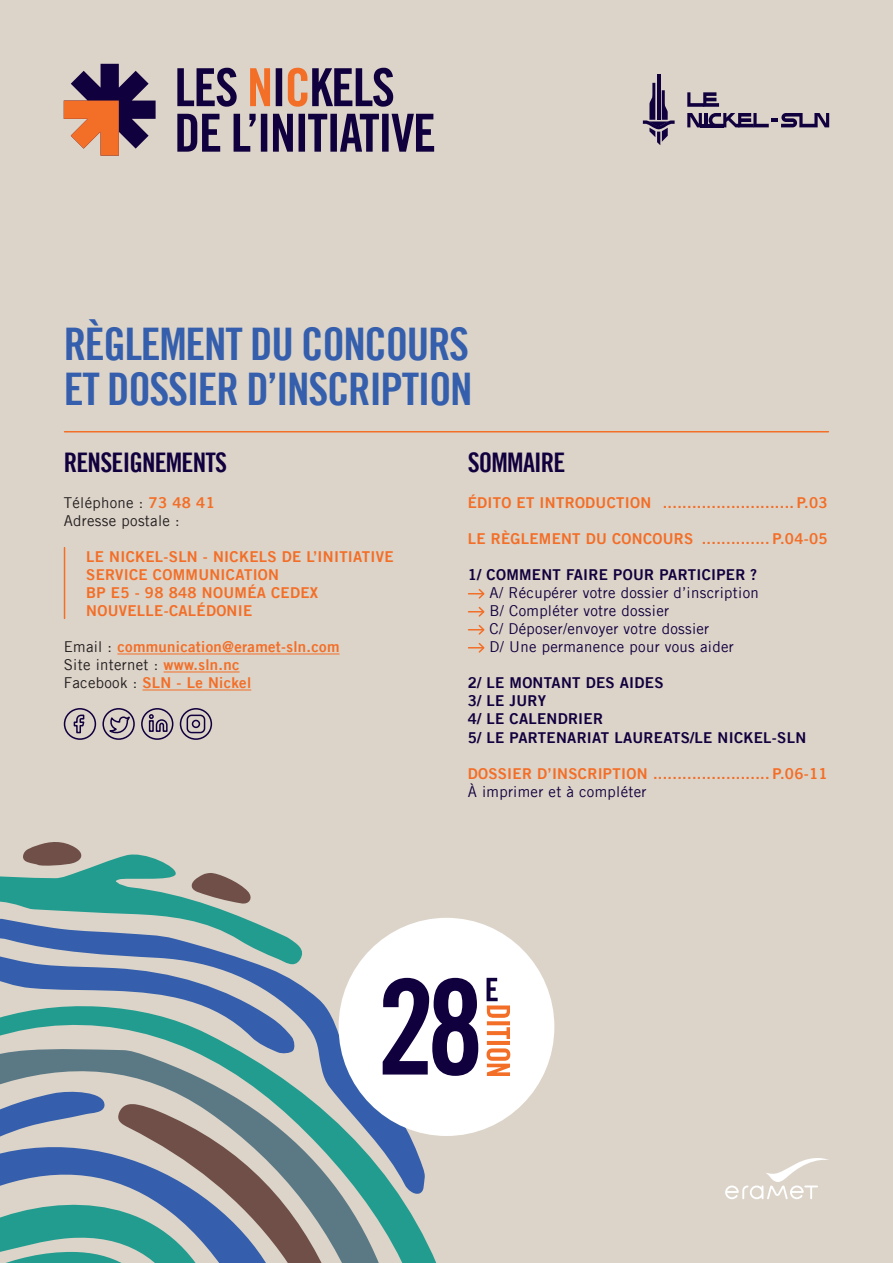
<style>
.page{position:relative;width:893px;height:1263px;background:#dcd4c9}
.page>*{position:absolute;margin:0;border:0;box-sizing:border-box;transform-origin:0 0}
.t1{font:45px/45px "Trade Gothic LT Bold Cond Twenty";letter-spacing:-.03em;color:#355fac}
.t2{font:27px "Trade Gothic LT Bold Cond Twenty";letter-spacing:-.03em;color:#11003e}
.t3{font:15px/18px "Trade Gothic LT Bold Two";letter-spacing:.02em;color:#f36e27}
.t4{font:15px/18px "Trade Gothic LT";letter-spacing:.02em;color:#11003e}
.t5{font:15px/18px "Trade Gothic LT Bold Two";letter-spacing:.02em;color:#11003e}
.t6{font:15px/18px "Trade Gothic LT";letter-spacing:.02em;color:#231f20}
.s1{font-family:"Trade Gothic LT Bold Two";color:#f36e27}
.s2{font-family:"Trade Gothic LT";color:#231f20}
</style>
<div class="page">
<svg style="left:468px;top:589px;width:17px;height:64px"></svg>
<svg style="left:0;top:920px;width:424px;height:82px"></svg>
<svg style="left:0;top:1002px;width:466px;height:261px"></svg>
<svg style="left:0;top:1103px;width:367px;height:160px"></svg>
<svg style="left:0;top:842px;width:306px;height:127px"></svg>
<hr style="left:65px;top:431px;width:763px;height:1px;background:#f36e27">
<hr style="left:117px;top:654px;width:223px;height:1px;background:#f36e27">
<hr style="left:164px;top:672px;width:76px;height:1px;background:#f36e27">
<hr style="left:142px;top:690px;width:109px;height:1px;background:#f36e27">
<hr style="left:64px;top:548px;width:1px;height:70px;background:#f36e27">
<svg style="left:64px;top:64px;width:92px;height:92px"></svg>
<svg style="left:177px;top:114px;width:257px;height:38px"></svg>
<svg style="left:177px;top:68px;width:216px;height:39px"></svg>
<hr style="left:657px;top:74px;width:3px;height:46px;background:#11003e">
<svg style="left:643px;top:83px;width:32px;height:62px"></svg>
<svg style="left:687px;top:113px;width:15px;height:14px"></svg>
<hr style="left:704px;top:113px;width:3px;height:14px;background:#11003e">
<svg style="left:709px;top:113px;width:120px;height:14px"></svg>
<hr style="left:700px;top:124px;width:24px;height:3px;background:#11003e">
<svg style="left:687px;top:92px;width:32px;height:15px"></svg>
<svg style="left:725px;top:1158px;width:104px;height:41px"></svg>
<div style="left:339px;top:918px;width:215px;height:218px;background:#fff;border-radius:50%"></div>
<svg style="left:487px;top:978px;width:23px;height:98px"></svg>
<svg style="left:383px;top:978px;width:95px;height:98px"></svg>
<svg style="left:73px;top:714px;width:12px;height:20px"></svg>
<svg style="left:186px;top:714px;width:20px;height:20px"></svg>
<svg style="left:104px;top:715px;width:27px;height:20px"></svg>
<svg style="left:148px;top:713px;width:20px;height:19px"></svg>
<div style="left:180px;top:708px;width:32px;height:32px;border:2px solid #11003e;border-radius:50%"></div>
<div style="left:141px;top:708px;width:32px;height:32px;border:2px solid #11003e;border-radius:50%"></div>
<div style="left:102px;top:708px;width:33px;height:32px;border:2px solid #11003e;border-radius:50%"></div>
<div style="left:64px;top:708px;width:32px;height:32px;border:2px solid #11003e;border-radius:50%"></div>
<h1 class="t1" style="left:64px;top:322px;width:410px">RÈGLEMENT DU CONCOURS<br>ET DOSSIER D’INSCRIPTION</h1>
<h2 class="t2" style="left:64px;top:446px;width:165px">RENSEIGNEMENTS</h2>
<p class="t6" style="left:64px;top:494px;width:153px">Téléphone : <span class="s1">73 48 41<br></span>Adresse postale :</p>
<p class="t3" style="left:86px;top:548px;width:309px">LE NICKEL-SLN - NICKELS DE L’INITIATIVE<br>SERVICE COMMUNICATION<br>BP E5 - 98 848 NOUMÉA CEDEX<br>NOUVELLE-CALÉDONIE</p>
<p class="t3" style="left:64px;top:638px;width:277px"><span class="s2">Email :</span> communication@eramet-sln.com</p>
<p class="t6" style="left:64px;top:656px;width:177px">Site internet : <span class="s1">www.sln.nc</span></p>
<p class="t3" style="left:64px;top:674px;width:189px"><span class="s2">Facebook :</span> SLN - Le Nickel</p>
<h2 class="t2" style="left:468px;top:446px;width:99px">SOMMAIRE</h2>
<p class="t3" style="left:468px;top:494px;width:361px">ÉDITO ET INTRODUCTION ........................... P.03</p>
<p class="t3" style="left:468px;top:530px;width:361px">LE RÈGLEMENT DU CONCOURS .............. P.04-05</p>
<p class="t5" style="left:468px;top:566px;width:291px">1/ COMMENT FAIRE POUR PARTICIPER ?</p>
<p class="t4" style="left:490px;top:584px;width:271px">A/ Récupérer votre dossier d’inscription B/ Compléter votre dossier<br>C/ Déposer/envoyer votre dossier<br>D/ Une permanence pour vous aider</p>
<p class="t5" style="left:468px;top:674px;width:340px">2/ LE MONTANT DES AIDES<br>3/ LE JURY<br>4/ LE CALENDRIER<br>5/ LE PARTENARIAT LAUREATS/LE NICKEL-SLN</p>
<p class="t3" style="left:468px;top:764px;width:361px">DOSSIER D’INSCRIPTION ........................ P.06-11</p>
<p class="t4" style="left:468px;top:782px;width:180px">À imprimer et à compléter</p>
</div>
